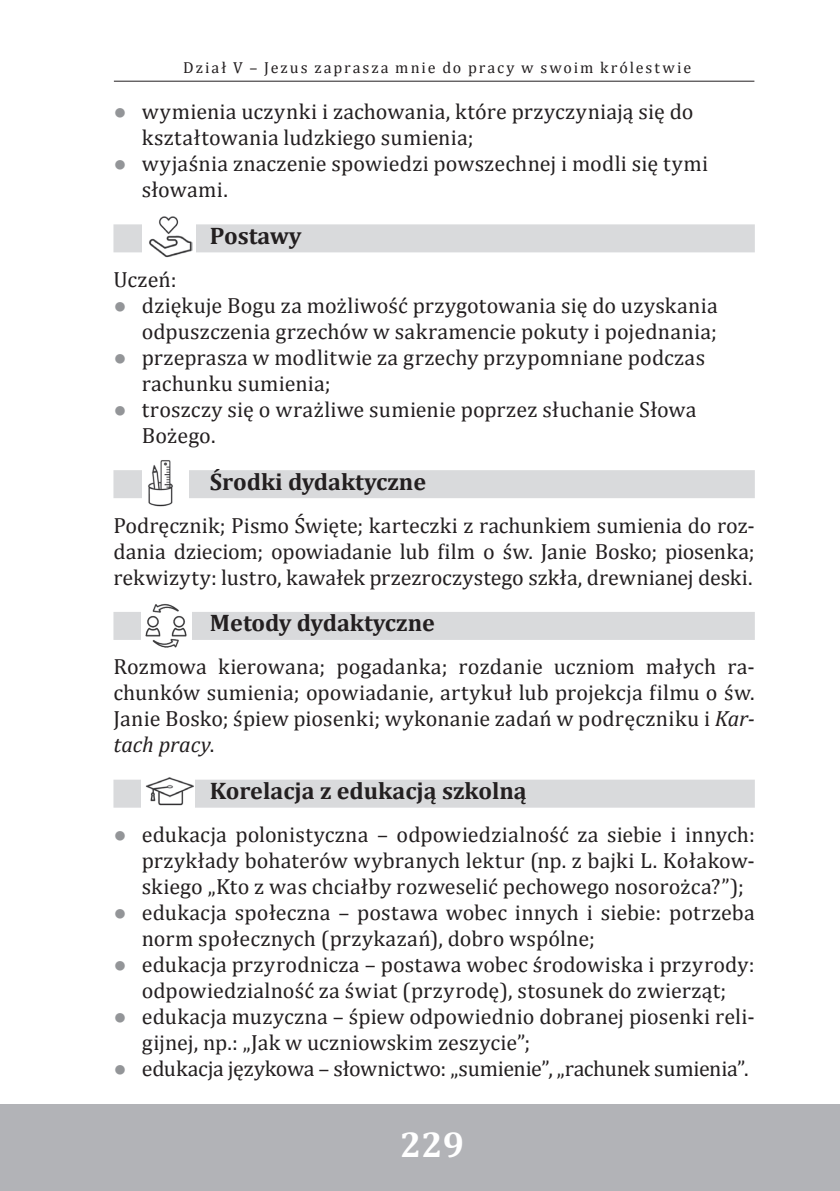
<style>
.page{position:relative;width:840px;height:1191px;background:#fff}
.page>*{position:absolute;margin:0;border:0;box-sizing:border-box;transform-origin:0 0}
.t1{font:700 36px "Cambria";color:#fff}
.t2{font:700 24px "Cambria";color:#231f20}
.t3{font:22px/26px "Cambria";letter-spacing:.005em;color:#231f20}
.t4{font:16px "Cambria";letter-spacing:.125em;color:#231f20}
.s1{font-family:"Arial";color:#939598}
.s2{font-style:italic}
</style>
<div class="page">
<hr style="left:0;top:1104px;width:1px;height:87px;background:#b2b3b7">
<div style="left:1px;top:1104px;width:838px;height:87px;background:#b2b3b7"></div>
<hr style="left:114px;top:81px;width:640px;height:1px;background:#231f20">
<div style="left:113px;top:224px;width:641px;height:28px;background:#d9dadc"></div>
<div style="left:113px;top:470px;width:641px;height:28px;background:#d9dadc"></div>
<div style="left:113px;top:612px;width:641px;height:28px;background:#d9dadc"></div>
<div style="left:113px;top:779px;width:641px;height:28px;background:#d9dadc"></div>
<div style="left:142px;top:215px;width:53px;height:44px;background:#fff"></div>
<img style="left:149px;top:216px;width:44px;height:42px">
<div style="left:142px;top:459px;width:46px;height:48px;background:#fff"></div>
<img style="left:148px;top:460px;width:25px;height:47px">
<div style="left:141px;top:602px;width:50px;height:46px;background:#fff"></div>
<img style="left:145px;top:604px;width:42px;height:44px">
<div style="left:141px;top:770px;width:53px;height:46px;background:#fff"></div>
<img style="left:145px;top:777px;width:49px;height:28px">
<p class="t4" style="left:183px;top:58px;width:509px">Dział V – Jezus zaprasza mnie do pracy w swoim królestwie</p>
<p class="t3" style="left:142px;top:99px;width:553px;text-indent:-28px"><span class="s1">●</span> wymienia uczynki i zachowania, które przyczyniają się do kształtowania ludzkiego sumienia;</p>
<p class="t3" style="left:142px;top:151px;width:567px;text-indent:-28px"><span class="s1">●</span> wyjaśnia znaczenie spowiedzi powszechnej i modli się tymi słowami.</p>
<p class="t2" style="left:210px;top:219px;width:93px">Postawy</p>
<p class="t3" style="left:113px;top:266px;width:65px">Uczeń:</p>
<p class="t3" style="left:113px;top:292px;width:605px;text-align:right"><span class="s1">●</span> dziękuje Bogu za możliwość przygotowania się do uzyskania odpuszczenia grzechów w sakramencie pokuty i pojednania;</p>
<p class="t3" style="left:142px;top:344px;width:564px;text-indent:-28px"><span class="s1">●</span> przeprasza w modlitwie za grzechy przypomniane podczas rachunku sumienia;</p>
<p class="t3" style="left:142px;top:396px;width:556px;text-indent:-28px"><span class="s1">●</span> troszczy się o wrażliwe sumienie poprzez słuchanie Słowa<br>Bożego.</p>
<p class="t2" style="left:210px;top:464px;width:218px">Środki dydaktyczne</p>
<p class="t3" style="left:113px;top:512px;width:642px;text-align:justify">Podręcznik; Pismo Święte; karteczki z rachunkiem sumienia do roz&shy;dania dzieciom; opowiadanie lub film o św. Janie Bosko; piosenka; rekwizyty: lustro, kawałek przezroczystego szkła, drewnianej deski.</p>
<p class="t2" style="left:210px;top:606px;width:226px">Metody dydaktyczne</p>
<p class="t3" style="left:113px;top:654px;width:642px;text-align:justify">Rozmowa kierowana; pogadanka; rozdanie uczniom małych ra&shy;chunków sumienia; opowiadanie, artykuł lub projekcja filmu o św.<br>Janie Bosko; śpiew piosenki; wykonanie zadań w podręczniku i <span class="s2">Kar&shy;tach pracy</span>.</p>
<p class="t2" style="left:210px;top:774px;width:318px">Korelacja z edukacją szkolną</p>
<p class="t3" style="left:142px;top:821px;width:614px;text-align:justify;text-indent:-28px"><span class="s1">●</span> edukacja polonistyczna – odpowiedzialność za siebie i innych: przykłady bohaterów wybranych lektur (np. z bajki L. Kołakow&shy;skiego „Kto z was chciałby rozweselić pechowego nosorożca?”);</p>
<p class="t3" style="left:142px;top:899px;width:614px;text-indent:-28px"><span class="s1">●</span> edukacja społeczna – postawa wobec innych i siebie: potrzeba norm społecznych (przykazań), dobro wspólne;</p>
<p class="t3" style="left:113px;top:951px;width:642px;text-align:center"><span class="s1">●</span> edukacja przyrodnicza – postawa wobec środowiska i przyrody: odpowiedzialność za świat (przyrodę), stosunek do zwierząt;</p>
<p class="t3" style="left:142px;top:1003px;width:614px;text-indent:-28px"><span class="s1">●</span> edukacja muzyczna – śpiew odpowiednio dobranej piosenki reli&shy;gijnej, np.: „Jak w uczniowskim zeszycie”;</p>
<p class="t3" style="left:113px;top:1055px;width:636px"><span class="s1">●</span> edukacja językowa – słownictwo: „sumienie”, „rachunek sumienia”.</p>
<h1 class="t1" style="left:400px;top:1118px;width:65px">229</h1>
</div>
